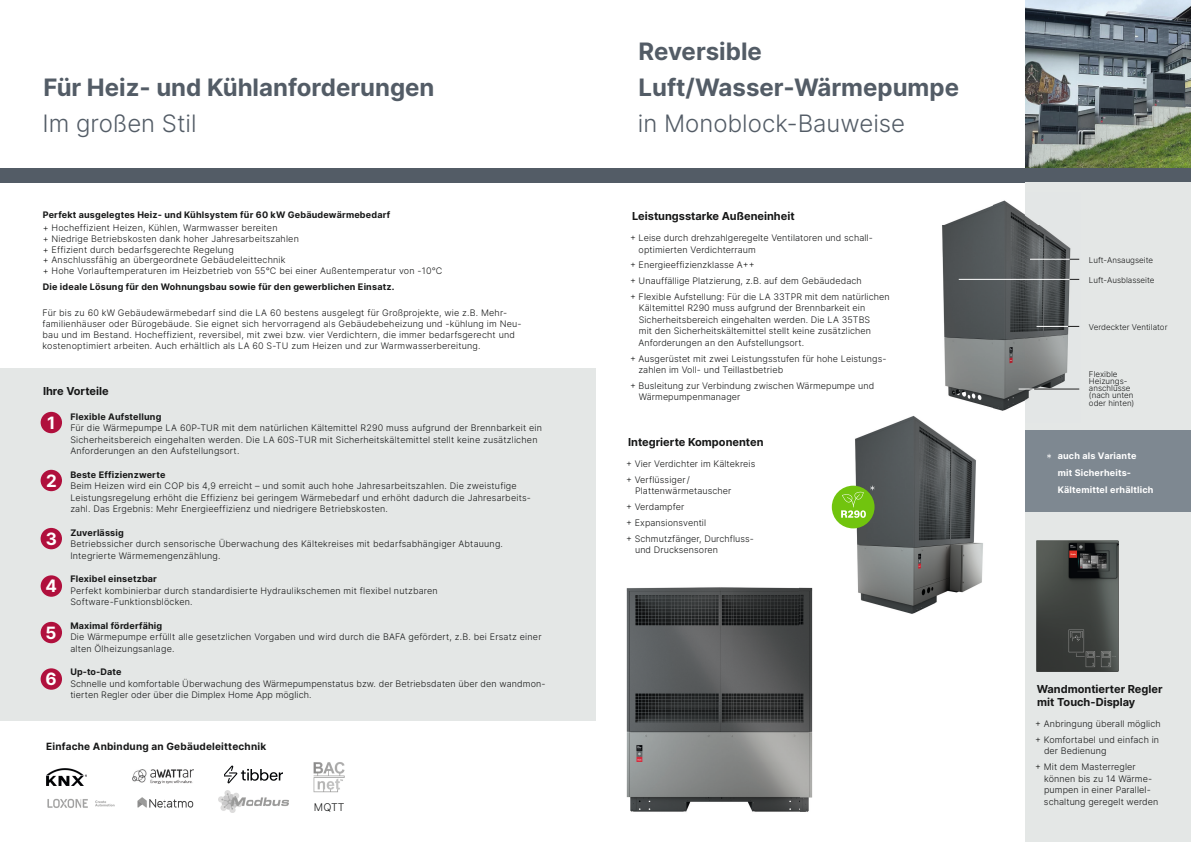
<style>
.page{position:relative;width:1191px;height:842px;background:#fff}
.page>*{position:absolute;margin:0;border:0;box-sizing:border-box;transform-origin:0 0}
.t1{font:700 24px/36px "Inter";color:#535c66}
.t2{font:300 24px "Inter";color:#535c66}
.t3{font:700 17px "Inter";color:#fff}
.t4{font:700 11px/13.2px "Inter";color:#171818}
.t5{font:300 10.7px "Inter";color:#171818}
.t6{font:700 10px "Inter";letter-spacing:.02em;color:#171818}
.t7{font:300 9px/11.5px "Inter";letter-spacing:.02em;color:#171818}
.t8{font:700 9px "Inter";letter-spacing:.02em;color:#171818}
.t9{font:700 9px/17px "Inter";letter-spacing:.02em;color:#fff}
.t10{font:300 8px/7.1px "Inter";color:#171818}
</style>
<div class="page">
<img style="left:843px;top:416px;width:140px;height:198px">
<img style="left:1025px;top:0;width:166px;height:168px">
<div style="left:0;top:168px;width:1191px;height:14px;background:#535c66"></div>
<div style="left:0;top:368px;width:595px;height:352px;background:#e4e7e6"></div>
<div style="left:41px;top:412px;width:21px;height:21px;background:#b0103d;border-radius:50%"></div>
<div style="left:41px;top:470px;width:21px;height:21px;background:#b0103d;border-radius:50%"></div>
<div style="left:41px;top:528px;width:21px;height:21px;background:#b0103d;border-radius:50%"></div>
<div style="left:41px;top:575px;width:21px;height:22px;background:#b0103d;border-radius:50%"></div>
<div style="left:41px;top:622px;width:21px;height:21px;background:#b0103d;border-radius:50%"></div>
<div style="left:41px;top:668px;width:21px;height:22px;background:#b0103d;border-radius:50%"></div>
<div style="left:1025px;top:182px;width:166px;height:660px;background:#e4e7e6"></div>
<div style="left:1025px;top:430px;width:166px;height:82px;background:#7e8891"></div>
<div style="left:832px;top:486px;width:42px;height:42px;background:#71c40e;border-radius:50%"></div>
<img style="left:626px;top:587px;width:187px;height:225px">
<img style="left:942px;top:200px;width:138px;height:211px">
<img style="left:930px;top:408px;width:55px;height:14px">
<hr style="left:958px;top:279px;width:121px;height:1px;background:#fff">
<hr style="left:1030px;top:259px;width:49px;height:1px;background:#fff">
<hr style="left:1036px;top:326px;width:43px;height:1px;background:#fff">
<hr style="left:1018px;top:389px;width:61px;height:1px;background:#fff">
<hr style="left:1034px;top:389px;width:45px;height:1px;background:#171818">
<img style="left:1036px;top:540px;width:82px;height:131px">
<img style="left:313px;top:762px;width:31px;height:30px">
<svg style="left:841px;top:486px;width:33px;height:32px"></svg>
<svg style="left:1047px;top:454px;width:4px;height:4px"></svg>
<img style="left:132px;top:769px;width:62px;height:15px">
<img style="left:47px;top:798px;width:68px;height:10px">
<img style="left:46px;top:768px;width:40px;height:17px">
<img style="left:137px;top:797px;width:57px;height:11px">
<svg style="left:224px;top:765px;width:58px;height:18px"></svg>
<img style="left:218px;top:790px;width:70px;height:23px">
<h1 class="t1" style="left:43px;top:69px;width:392px">Für Heiz- und Kühlanforderungen</h1>
<h1 class="t2" style="left:43px;top:106px;width:156px">Im großen Stil</h1>
<p class="t8" style="left:43px;top:208px;width:349px">Perfekt ausgelegtes Heiz- und Kühlsystem für 60 kW Gebäudewärmebedarf</p>
<p class="t7" style="left:43px;top:222px;width:401px;line-height:10.8px">+ Hocheffizient Heizen, Kühlen, Warmwasser bereiten<br>+ Niedrige Betriebskosten dank hoher Jahresarbeitszahlen<br>+ Effizient durch bedarfsgerechte Regelung<br>+ Anschlussfähig an übergeordnete Gebäudeleittechnik<br>+ Hohe Vorlauftemperaturen im Heizbetrieb von 55°C bei einer Außentemperatur von -10°C</p>
<p class="t8" style="left:43px;top:280px;width:353px">Die ideale Lösung für den Wohnungsbau sowie für den gewerblichen Einsatz.</p>
<p class="t7" style="left:43px;top:307px;width:480px;line-height:10.8px">Für bis zu 60 kW Gebäudewärmebedarf sind die LA 60 bestens ausgelegt für Großprojekte, wie z.B. Mehr&shy;familienhäuser oder Bürogebäude. Sie eignet sich hervorragend als Gebäudebeheizung und -kühlung im Neu&shy;bau und im Bestand. Hocheffizient, reversibel, mit zwei bzw. vier Verdichtern, die immer bedarfsgerecht und kostenoptimiert arbeiten. Auch erhältlich als LA 60 S-TU zum Heizen und zur Warmwasserbereitung.</p>
<p class="t4" style="left:43px;top:384px;width:67px">Ihre Vorteile</p>
<p class="t8" style="left:70px;top:410px;width:92px">Flexible Aufstellung</p>
<p class="t7" style="left:70px;top:422px;width:473px">Für die Wärmepumpe LA 60P-TUR mit dem natürlichen Kältemittel R290 muss aufgrund der Brennbarkeit ein<br>Sicherheitsbereich eingehalten werden. Die LA 60S-TUR mit Sicherheitskältemittel stellt keine zusätzlichen<br>Anforderungen an den Aufstellungsort.</p>
<p class="t8" style="left:70px;top:468px;width:97px">Beste Effizienzwerte</p>
<p class="t7" style="left:70px;top:480px;width:462px">Beim Heizen wird ein COP bis 4,9 erreicht – und somit auch hohe Jahresarbeitszahlen. Die zweistufige<br>Leistungsregelung erhöht die Effizienz bei geringem Wärmebedarf und erhöht dadurch die Jahresarbeits&shy;zahl. Das Ergebnis: Mehr Energieeffizienz und niedrigere Betriebskosten.</p>
<p class="t8" style="left:70px;top:526px;width:55px">Zuverlässig</p>
<p class="t7" style="left:70px;top:538px;width:434px">Betriebssicher durch sensorische Überwachung des Kältekreises mit bedarfsabhängiger Abtauung.<br>Integrierte Wärmemengenzählung.</p>
<p class="t8" style="left:70px;top:572px;width:88px">Flexibel einsetzbar</p>
<p class="t7" style="left:70px;top:584px;width:369px">Perfekt kombinierbar durch standardisierte Hydraulikschemen mit flexibel nutzbaren<br>Software-Funktionsblöcken.</p>
<p class="t8" style="left:70px;top:619px;width:93px">Maximal förderfähig</p>
<p class="t7" style="left:70px;top:631px;width:473px">Die Wärmepumpe erfüllt alle gesetzlichen Vorgaben und wird durch die BAFA gefördert, z.B. bei Ersatz einer alten Ölheizungsanlage.</p>
<p class="t8" style="left:70px;top:666px;width:53px">Up-to-Date</p>
<p class="t7" style="left:70px;top:678px;width:476px">Schnelle und komfortable Überwachung des Wärmepumpenstatus bzw. der Betriebsdaten über den wandmon&shy;tierten Regler oder über die Dimplex Home App möglich.</p>
<h2 class="t3" style="left:47px;top:410px;width:10px">1</h2>
<h2 class="t3" style="left:46px;top:468px;width:12px">2</h2>
<h2 class="t3" style="left:46px;top:526px;width:13px">3</h2>
<h2 class="t3" style="left:46px;top:574px;width:13px">4</h2>
<h2 class="t3" style="left:46px;top:620px;width:12px">5</h2>
<h2 class="t3" style="left:46px;top:667px;width:13px">6</h2>
<p class="t6" style="left:46px;top:739px;width:221px">Einfache Anbindung an Gebäudeleittechnik</p>
<p class="t5" style="left:314px;top:799px;width:32px">MQTT</p>
<h1 class="t1" style="left:638px;top:33px;width:322px">Reversible<br>Luft/Wasser-Wärmepumpe</h1>
<h1 class="t2" style="left:638px;top:106px;width:269px">in Monoblock-Bauweise</h1>
<p class="t4" style="left:632px;top:209px;width:164px">Leistungsstarke Außeneinheit</p>
<p class="t7" style="left:638px;top:232px;width:236px;text-indent:-9px">+ Leise durch drehzahl ge regelte Ventilatoren und schall&shy;optimierten Verdichterraum</p>
<p class="t7" style="left:630px;top:257px;width:261px;line-height:15.8px">+ Energieeffizienzklasse A++<br>+ Unauffällige Platzierung, z.B. auf dem Gebäudedach<br>+ Flexible Aufstellung: Für die LA 33TPR mit dem natürlichen</p>
<p class="t7" style="left:638px;top:302px;width:234px">Kältemittel R290 muss aufgrund der Brennbarkeit ein Sicherheits bereich eingehalten werden. Die LA 35TBS mit den Sicherheitskältemittel stellt keine zusätzlichen Anforderungen an den Aufstellungsort.</p>
<p class="t7" style="left:638px;top:352px;width:249px;text-indent:-8px">+ Ausgerüstet mit zwei Leistungsstufen für hohe Leistungs&shy;zahlen im Voll- und Teillastbetrieb</p>
<p class="t7" style="left:639px;top:380px;width:237px;text-indent:-9px">+ Busleitung zur Verbindung zwischen Wärmepumpe und<br>Wärmepumpenmanager</p>
<p class="t4" style="left:628px;top:435px;width:137px">Integrierte Komponenten</p>
<p class="t7" style="left:626px;top:456px;width:131px;line-height:15.8px">+ Vier Verdichter im Kältekreis + Verflüssiger /</p>
<p class="t7" style="left:626px;top:483px;width:129px;line-height:15.8px;text-indent:9px">Plattenwärme tauscher<br>+ Verdampfer<br>+ Expansionsventil<br>+ Schmutzfänger, Durchfluss-</p>
<p class="t7" style="left:635px;top:544px;width:84px">und Drucksensoren</p>
<p class="t10" style="left:1089px;top:256px;width:66px">Luft-Ansaugseite</p>
<p class="t10" style="left:1089px;top:276px;width:67px">Luft-Ausblasseite</p>
<p class="t10" style="left:1089px;top:323px;width:80px">Verdeckter Ventilator</p>
<p class="t10" style="left:1089px;top:370px;width:47px">Flexible<br>Heizungs&shy;anschlüsse (nach unten oder hinten)</p>
<p class="t9" style="left:1057px;top:447px;width:97px">auch als Variante<br>mit Sicherheits-<br>Kälte mittel erhältlich</p>
<p class="t4" style="left:1036px;top:682px;width:127px">Wandmontierter Regler mit Touch-Display</p>
<p class="t7" style="left:1035px;top:716px;width:127px;line-height:15.8px">+ Anbringung überall möglich + Komfortabel und einfach in</p>
<p class="t7" style="left:1035px;top:743px;width:102px;line-height:15.8px;text-indent:9px">der Bedienung<br>+ Mit dem Masterregler</p>
<p class="t7" style="left:1044px;top:772px;width:116px">können bis zu 14 Wärme&shy;pumpen in einer Parallel&shy;schaltung geregelt werden</p>
</div>
